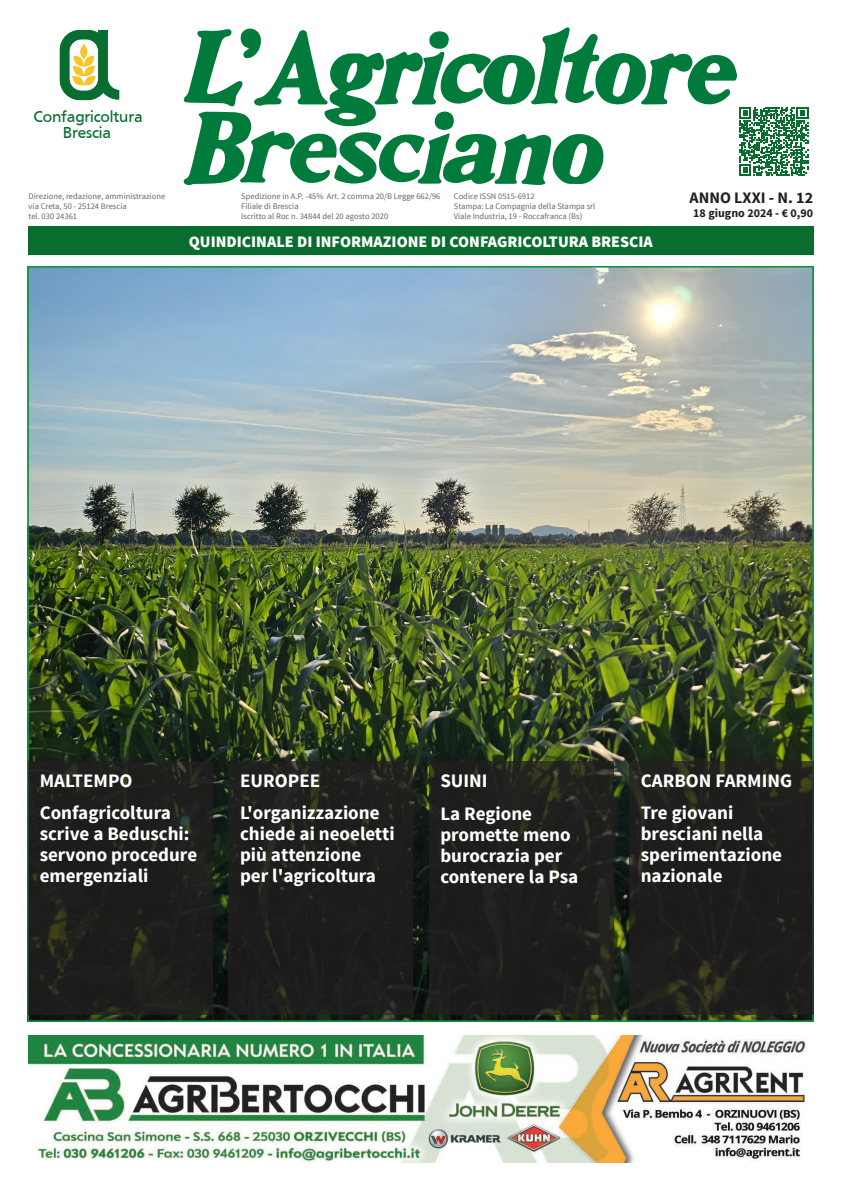
<style>
.page{position:relative;width:842px;height:1191px;background:#fff}
.page>*{position:absolute;margin:0;border:0;box-sizing:border-box;transform-origin:0 0}
.Descrizione_Sommario_Cop{font:700 19px/21px "Source Sans Pro";color:#fff}
.t1{font:16.3px/16.3px "Frutiger";letter-spacing:-.01em;color:#086e2f;text-align:center}
.Testo_fascia_testata{font:900 16px "Source Sans Pro";color:#fff}
.t2{font:700 16px "Source Sans Pro";color:#231f20}
.t3{font:700 12px "Source Sans Pro";color:#231f20}
.indirizzi_testata{font:8.5px "Source Sans Pro";color:#666}
.indirizzi_testata_grassetto{font:8.5px "Source Sans Pro";color:#666}
</style>
<div class="page">
<img style="left:27px;top:266px;width:787px;height:756px">
<div style="left:28px;top:227px;width:785px;height:28px;background:#086d2f"></div>
<svg style="left:60px;top:30px;width:59px;height:70px"></svg>
<svg style="left:183px;top:27px;width:625px;height:159px"></svg>
<div style="left:429px;top:761px;width:184px;height:254px;background:#231f20"></div>
<div style="left:629px;top:761px;width:185px;height:253px;background:#231f20"></div>
<div style="left:28px;top:761px;width:185px;height:253px;background:#231f20"></div>
<div style="left:229px;top:761px;width:184px;height:253px;background:#231f20"></div>
<img style="left:28px;top:1035px;width:778px;height:127px">
<p class="t1" style="left:33px;top:108px;width:111px">Confagricoltura<br>Brescia</p>
<p class="indirizzi_testata" style="left:29px;top:191px;width:138px">Direzione, redazione, amministrazione</p>
<p class="indirizzi_testata" style="left:29px;top:201px;width:100px">via Creta, 50 - 25124 Brescia</p>
<p class="indirizzi_testata" style="left:29px;top:211px;width:50px">tel. 030 24361</p>
<p class="indirizzi_testata" style="left:241px;top:191px;width:201px">Spedizione in A.P. -45% Art. 2 comma 20/B Legge 662/96</p>
<p class="indirizzi_testata" style="left:241px;top:201px;width:59px">Filiale di Brescia</p>
<p class="indirizzi_testata" style="left:241px;top:211px;width:148px">Iscritto al Roc n. 34844 del 20 agosto 2020</p>
<p class="indirizzi_testata_grassetto" style="left:454px;top:191px;width:82px">Codice ISSN 0515-6912</p>
<p class="indirizzi_testata_grassetto" style="left:454px;top:201px;width:143px">Stampa: La Compagnia della Stampa srl</p>
<p class="indirizzi_testata" style="left:454px;top:211px;width:130px">Viale Industria, 19 - Roccafranca (Bs)</p>
<p class="Testo_fascia_testata" style="left:189px;top:231px;width:466px">QUINDICINALE DI INFORMAZIONE DI CONFAGRICOLTURA BRESCIA</p>
<p class="t2" style="left:689px;top:187px;width:125px">ANNO LXXI - N. 12</p>
<p class="t3" style="left:693px;top:205px;width:121px">18 giugno 2024 - € 0,90</p>
<p class="Descrizione_Sommario_Cop" style="left:40px;top:770px;width:94px">MALTEMPO</p>
<p class="Descrizione_Sommario_Cop" style="left:40px;top:803px;width:159px">Confagricoltura scrive a Beduschi: servono procedure emergenziali</p>
<p class="Descrizione_Sommario_Cop" style="left:240px;top:771px;width:82px">EUROPEE</p>
<p class="Descrizione_Sommario_Cop" style="left:240px;top:803px;width:156px">L'organizzazione chiede ai neoeletti più attenzione<br>per l'agricoltura</p>
<p class="Descrizione_Sommario_Cop" style="left:440px;top:771px;width:49px">SUINI</p>
<p class="Descrizione_Sommario_Cop" style="left:440px;top:803px;width:139px">La Regione promette meno burocrazia per contenere la Psa</p>
<p class="Descrizione_Sommario_Cop" style="left:641px;top:771px;width:153px">CARBON FARMING</p>
<p class="Descrizione_Sommario_Cop" style="left:641px;top:803px;width:143px">Tre giovani bresciani nella sperimentazione nazionale</p>
</div>
